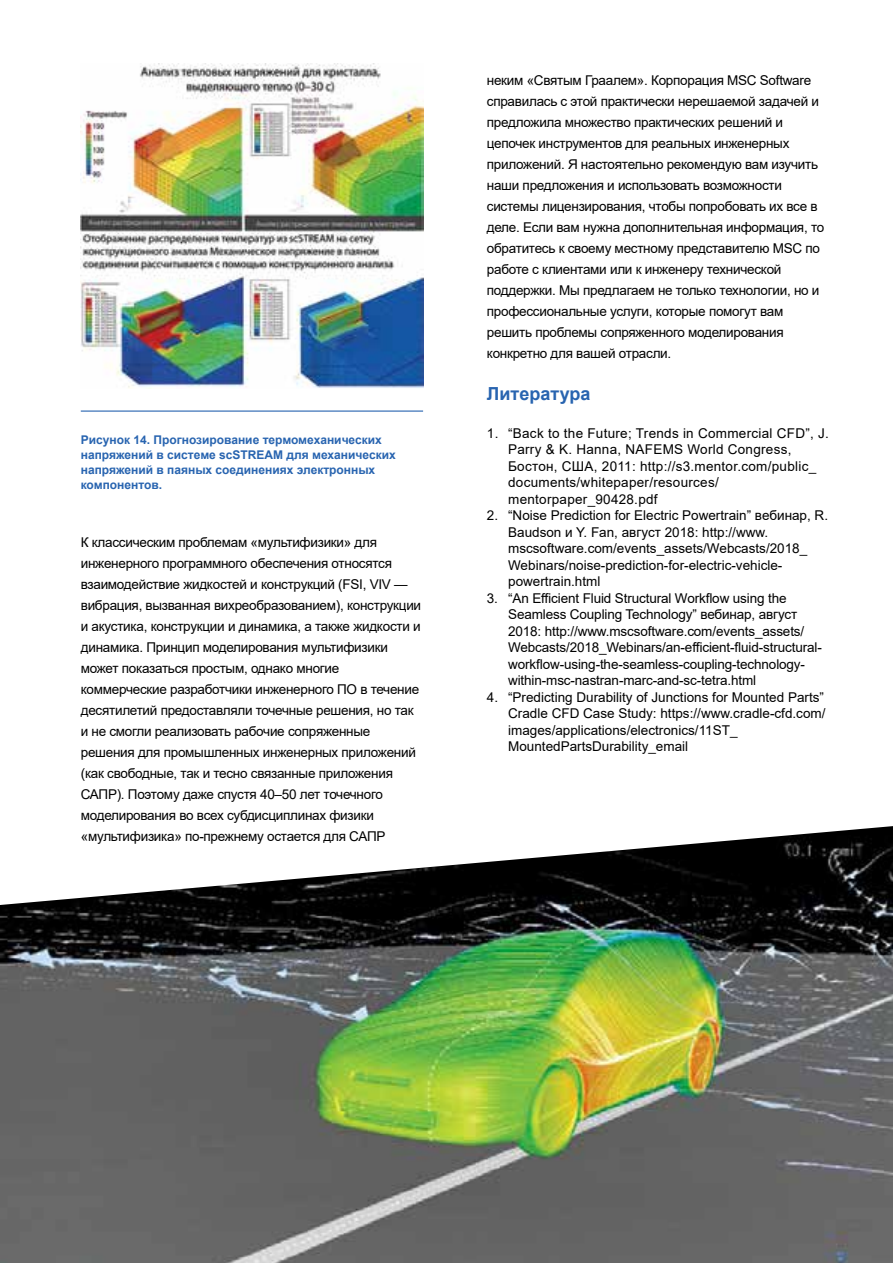
<style>
.page{position:relative;width:893px;height:1263px;background:#fff}
.page>*{position:absolute;margin:0;border:0;box-sizing:border-box;transform-origin:0 0}
.t1{font:700 18px "Arial";color:#2864b0}
.t2{font:13.5px/21px "Arial";letter-spacing:-.02em;color:#000}
.t3{font:13.5px/16.5px "Arial";color:#000}
.t4{font:13.5px/16.5px "Arial";letter-spacing:.02em;color:#000}
.t5{font:700 12px/15px "Arial";color:#2864b0}
</style>
<div class="page">
<hr style="left:81px;top:410px;width:342px;height:2px;background:#2864b0">
<img style="left:81px;top:64px;width:342px;height:324px">
<img style="left:0;top:826px;width:893px;height:437px">
<p class="t5" style="left:81px;top:432px;width:316px">Рисунок 14. Прогнозирование термомеханических напряжений в системе scSTREAM для механических напряжений в паяных соединениях электронных компонентов.</p>
<p class="t2" style="left:81px;top:531px;width:342px">К классическим проблемам «мультифизики» для инженерного программного обеспечения относятся взаимодействие жидкостей и конструкций (FSI, VIV — вибрация, вызванная вихреобразованием), конструкции и акустика, конструкции и динамика, а также жидкости и динамика. Принцип моделирования мультифизики может показаться простым, однако многие коммерческие разработчики инженерного ПО в течение десятилетий предоставляли точечные решения, но так и не смогли реализовать рабочие сопряженные решения для промышленных инженерных приложений (как свободные, так и тесно связанные приложения САПР). Поэтому даже спустя 40–50 лет точечного моделирования во всех субдисциплинах физики «мультифизика» по-прежнему остается для САПР</p>
<p class="t2" style="left:487px;top:70px;width:339px">неким «Святым Граалем». Корпорация MSC Software справилась с этой практически нерешаемой задачей и предложила множество практических решений и цепочек инструментов для реальных инженерных приложений. Я настоятельно рекомендую вам изучить наши предложения и использовать возможности системы лицензирования, чтобы попробовать их все в деле. Если вам нужна дополнительная информация, то обратитесь к своему местному представителю MSC по работе с клиентами или к инженеру технической поддержки. Мы предлагаем не только технологии, но и профессиональные услуги, которые помогут вам решить проблемы сопряженного моделирования конкретно для вашей отрасли.</p>
<h1 class="t1" style="left:487px;top:381px;width:105px">Литература</h1>
<p class="t4" style="left:508px;top:424px;width:322px;text-indent:-21px">1. “Back to the Future; Trends in Commercial CFD”, J.<br>Parry &amp; K. Hanna, NAFEMS World Congress, Бостон, США, 2011: http://s3.mentor.com/public_ documents/whitepaper/resources/ mentorpaper_90428.pdf</p>
<p class="t3" style="left:508px;top:507px;width:321px;text-indent:-21px">2. “Noise Prediction for Electric Powertrain” вебинар, R.<br>Baudson и Y. Fan, август 2018: http://www. mscsoftware.com/events_assets/Webcasts/2018_ Webinars/noise-prediction-for-electric-vehicle&shy;powertrain.html</p>
<p class="t2" style="left:508px;top:589px;width:315px;line-height:16.5px;text-indent:-21px">3. “An Efficient Fluid Structural Workflow using the Seamless Coupling Technology” вебинар, август 2018: http://www.mscsoftware.com/events_assets/ Webcasts/2018_Webinars/an-efficient-fluid-structural&shy;workflow-using-the-seamless-coupling-technology&shy;within-msc-nastran-marc-and-sc-tetra.html</p>
<p class="t3" style="left:508px;top:688px;width:319px;text-indent:-21px">4. “Predicting Durability of Junctions for Mounted Parts” Cradle CFD Case Study: https://www.cradle-cfd.com/ images/applications/electronics/11ST_ MountedPartsDurability_email</p>
</div>
